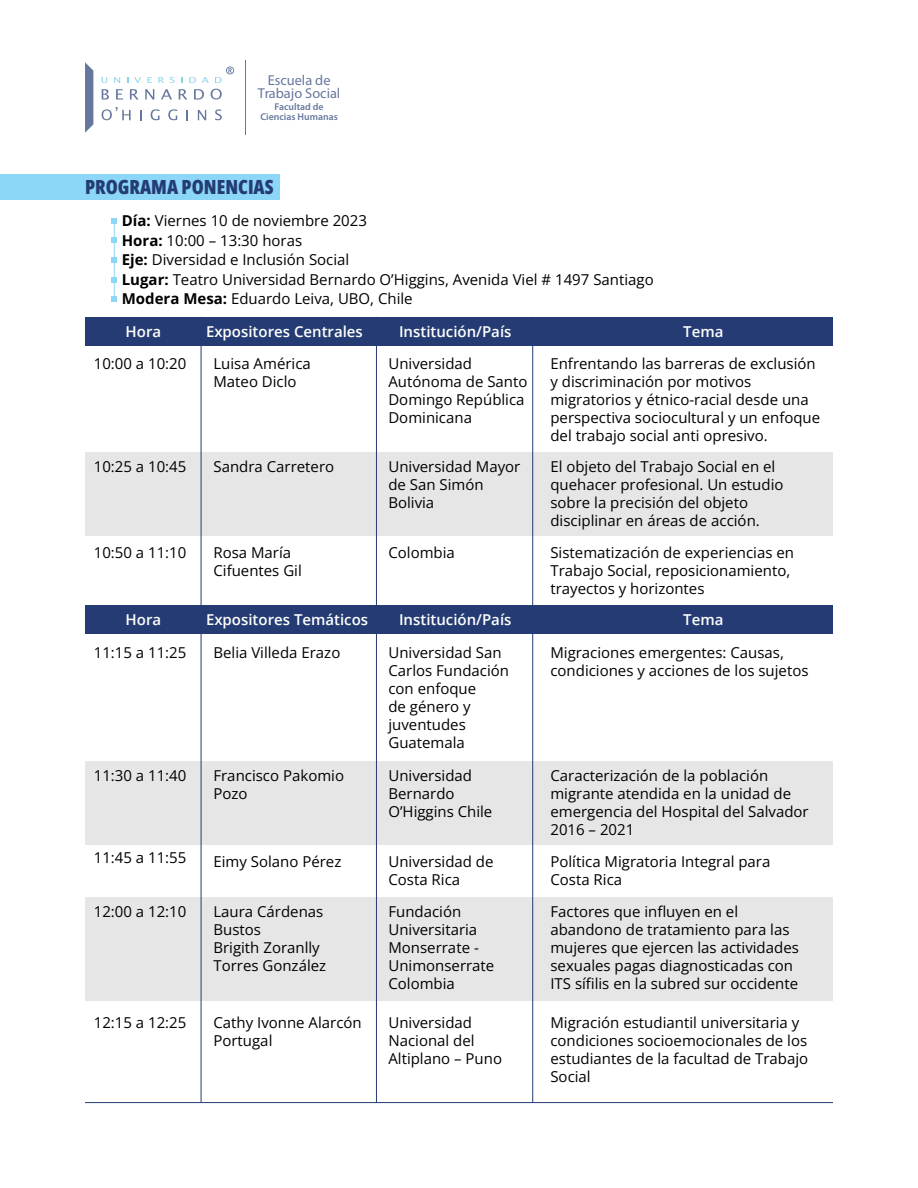
<style>
.page{position:relative;width:918px;height:1188px;background:#fff}
.page>*{position:absolute;margin:0;border:0;box-sizing:border-box;transform-origin:0 0}
.t1{font:800 19.5px "Open Sans Condensed";color:#243c73}
.t2{font:15px/18px "Open Sans";color:#000}
.t3{font:600 15px "Open Sans";color:#fff}
.t4{font:14.4px/13px "Myriad Pro";color:#243c73;text-align:center}
.t5{font:600 9.9px/9.8px "Myriad Pro";color:#243c73;text-align:center}
.s1{font-weight:700}
</style>
<div class="page">
<svg style="left:85px;top:62px;width:8px;height:71px"></svg>
<svg style="left:102px;top:89px;width:7px;height:11px"></svg>
<svg style="left:116px;top:89px;width:7px;height:11px"></svg>
<svg style="left:130px;top:89px;width:9px;height:11px"></svg>
<svg style="left:145px;top:89px;width:9px;height:11px"></svg>
<svg style="left:161px;top:89px;width:11px;height:11px"></svg>
<svg style="left:179px;top:89px;width:8px;height:11px"></svg>
<svg style="left:194px;top:89px;width:10px;height:11px"></svg>
<svg style="left:211px;top:89px;width:11px;height:11px"></svg>
<svg style="left:140px;top:110px;width:2px;height:10px"></svg>
<svg style="left:151px;top:109px;width:9px;height:11px"></svg>
<svg style="left:168px;top:109px;width:9px;height:11px"></svg>
<svg style="left:198px;top:110px;width:8px;height:10px"></svg>
<svg style="left:215px;top:109px;width:7px;height:11px"></svg>
<svg style="left:102px;top:107px;width:29px;height:13px"></svg>
<svg style="left:102px;top:77px;width:5px;height:6px"></svg>
<svg style="left:114px;top:77px;width:6px;height:6px"></svg>
<svg style="left:134px;top:77px;width:7px;height:6px"></svg>
<svg style="left:148px;top:77px;width:4px;height:6px"></svg>
<svg style="left:158px;top:77px;width:6px;height:6px"></svg>
<svg style="left:170px;top:77px;width:5px;height:6px"></svg>
<svg style="left:189px;top:77px;width:7px;height:6px"></svg>
<svg style="left:202px;top:77px;width:7px;height:6px"></svg>
<svg style="left:215px;top:67px;width:19px;height:16px"></svg>
<hr style="left:245px;top:60px;width:1px;height:75px;background:#243c73">
<div style="left:0;top:174px;width:279px;height:25px;background:#8cd6f8"></div>
<div style="left:85px;top:452px;width:748px;height:83px;background:#e6e6e6"></div>
<div style="left:85px;top:761px;width:748px;height:83px;background:#e6e6e6"></div>
<div style="left:85px;top:897px;width:748px;height:103px;background:#e6e6e6"></div>
<div style="left:85px;top:317px;width:748px;height:29px;background:#243c73"></div>
<div style="left:85px;top:605px;width:748px;height:29px;background:#243c73"></div>
<hr style="left:201px;top:317px;width:1px;height:786px;background:#243c73">
<hr style="left:376px;top:317px;width:1px;height:786px;background:#243c73">
<hr style="left:532px;top:317px;width:1px;height:786px;background:#243c73">
<svg style="left:111px;top:218px;width:6px;height:6px"></svg>
<svg style="left:111px;top:296px;width:6px;height:6px"></svg>
<svg style="left:111px;top:277px;width:6px;height:6px"></svg>
<svg style="left:111px;top:257px;width:6px;height:6px"></svg>
<svg style="left:111px;top:237px;width:6px;height:6px"></svg>
<hr style="left:114px;top:221px;width:1px;height:80px;background:#8cd6f8">
<hr style="left:85px;top:1102px;width:748px;height:1px;background:#243c73">
<p class="t4" style="left:258px;top:75px;width:84px">Escuela de<br>Trabajo Social</p>
<p class="t5" style="left:260px;top:102px;width:79px">Facultad de<br>Ciencias Humanas</p>
<h1 class="t1" style="left:85px;top:176px;width:190px">PROGRAMA PONENCIAS</h1>
<p class="t2" style="left:122px;top:212px;width:533px;line-height:19.5px"><span class="s1">Día:</span> Viernes 10 de noviembre 2023<br><span class="s1">Hora:</span> 10:00 – 13:30 horas<br><span class="s1">Eje:</span> Diversidad e Inclusión Social<br><span class="s1">Lugar:</span> Teatro Universidad Bernardo O’Higgins, Avenida Viel # 1497 Santiago <span class="s1">Modera Mesa:</span> Eduardo Leiva, UBO, Chile</p>
<p class="t3" style="left:399px;top:325px;width:114px">Institución/País</p>
<p class="t3" style="left:206px;top:325px;width:158px">Expositores Centrales</p>
<p class="t3" style="left:126px;top:325px;width:37px">Hora</p>
<p class="t3" style="left:683px;top:325px;width:42px">Tema</p>
<p class="t2" style="left:94px;top:356px;width:94px">10:00 a 10:20</p>
<p class="t2" style="left:213px;top:356px;width:99px">Luisa América<br>Mateo Diclo</p>
<p class="t2" style="left:388px;top:356px;width:141px">Universidad<br>Autónoma de Santo<br>Domingo República<br>Dominicana</p>
<p class="t2" style="left:550px;top:356px;width:271px">Enfrentando las barreras de exclusión y discriminación por motivos migratorios y étnico-racial desde una perspectiva sociocultural y un enfoque del trabajo social anti opresivo.</p>
<p class="t2" style="left:94px;top:459px;width:94px">10:25 a 10:45</p>
<p class="t2" style="left:213px;top:459px;width:122px">Sandra Carretero</p>
<p class="t2" style="left:388px;top:459px;width:134px">Universidad Mayor de San Simón<br>Bolivia</p>
<p class="t2" style="left:550px;top:459px;width:235px">El objeto del Trabajo Social en el quehacer profesional. Un estudio sobre la precisión del objeto disciplinar en áreas de acción.</p>
<p class="t2" style="left:94px;top:545px;width:94px">10:50 a 11:10</p>
<p class="t2" style="left:213px;top:545px;width:90px">Rosa María<br>Cifuentes Gil</p>
<p class="t2" style="left:388px;top:545px;width:68px">Colombia</p>
<p class="t2" style="left:550px;top:545px;width:245px">Sistematización de experiencias en<br>Trabajo Social, reposicionamiento, trayectos y horizontes</p>
<p class="t3" style="left:126px;top:613px;width:37px">Hora</p>
<p class="t3" style="left:206px;top:613px;width:164px">Expositores Temáticos</p>
<p class="t3" style="left:399px;top:613px;width:114px">Institución/País</p>
<p class="t3" style="left:683px;top:613px;width:42px">Tema</p>
<p class="t2" style="left:94px;top:645px;width:94px">11:15 a 11:25</p>
<p class="t2" style="left:213px;top:645px;width:128px">Belia Villeda Erazo</p>
<p class="t2" style="left:388px;top:645px;width:122px">Universidad San<br>Carlos Fundación con enfoque<br>de género y juventudes<br>Guatemala</p>
<p class="t2" style="left:550px;top:645px;width:260px">Migraciones emergentes: Causas, condiciones y acciones de los sujetos</p>
<p class="t2" style="left:94px;top:768px;width:94px">11:30 a 11:40</p>
<p class="t2" style="left:213px;top:768px;width:132px">Francisco Pakomio<br>Pozo</p>
<p class="t2" style="left:388px;top:768px;width:105px">Universidad<br>Bernardo<br>O’Higgins Chile</p>
<p class="t2" style="left:550px;top:768px;width:260px">Caracterización de la población migrante atendida en la unidad de emergencia del Hospital del Salvador<br>2016 – 2021</p>
<p class="t2" style="left:94px;top:850px;width:94px">11:45 a 11:55</p>
<p class="t2" style="left:213px;top:855px;width:129px">Eimy Solano Pérez</p>
<p class="t2" style="left:388px;top:855px;width:107px">Universidad de<br>Costa Rica</p>
<p class="t2" style="left:550px;top:855px;width:222px">Política Migratoria Integral para<br>Costa Rica</p>
<p class="t2" style="left:94px;top:904px;width:94px">12:00 a 12:10</p>
<p class="t2" style="left:213px;top:904px;width:114px">Laura Cárdenas<br>Bustos<br>Brigith Zoranlly<br>Torres González</p>
<p class="t2" style="left:388px;top:904px;width:107px">Fundación<br>Universitaria<br>Monserrate -<br>Unimonserrate<br>Colombia</p>
<p class="t2" style="left:550px;top:902px;width:250px">Factores que influyen en el abandono de tratamiento para las mujeres que ejercen las actividades sexuales pagas diagnosticadas con ITS sífilis en la subred sur occidente</p>
<p class="t2" style="left:94px;top:1015px;width:94px">12:15 a 12:25</p>
<p class="t2" style="left:213px;top:1015px;width:150px">Cathy Ivonne Alarcón<br>Portugal</p>
<p class="t2" style="left:388px;top:1015px;width:115px">Universidad<br>Nacional del<br>Altiplano – Puno</p>
<p class="t2" style="left:550px;top:1015px;width:259px">Migración estudiantil universitaria y condiciones socioemocionales de los estudiantes de la facultad de Trabajo<br>Social</p>
</div>
